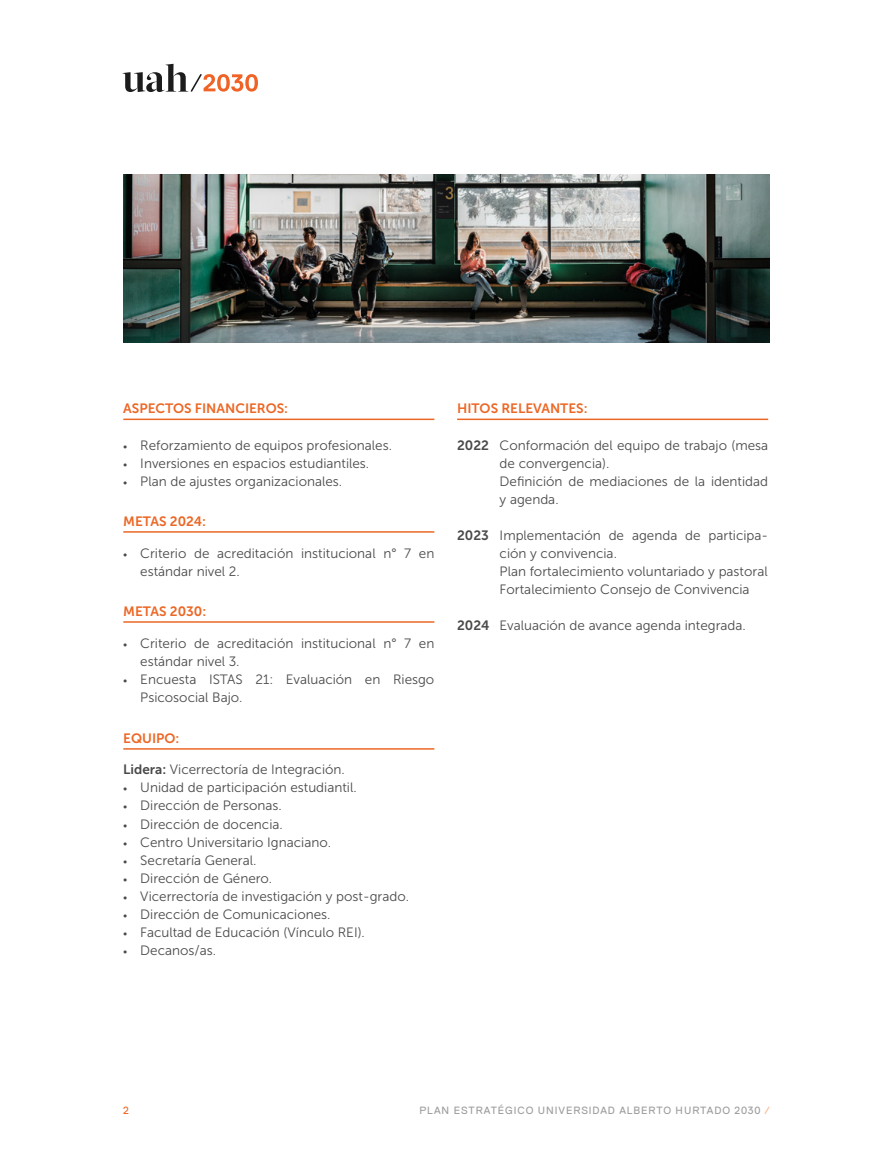
<style>
.page{position:relative;width:893px;height:1170px;background:#fff}
.page>*{position:absolute;margin:0;border:0;box-sizing:border-box;transform-origin:0 0}
.Párrafo_normal{font:13.5px/18px "Museo Sans 300";color:#4a4a49}
.Párrafo_normal-2{font:13.5px "Museo Sans 700";color:#ec6725}
.t1{font:10.5px "Replica Pro";letter-spacing:.09em;color:#9d9d9c}
.t2{font:10.5px "Replica Pro";color:#ec6725}
.s1{font-size:10.5px}
.s2{font-family:"Museo Sans 700"}
.s3{color:#f8b990}
</style>
<div class="page">
<svg style="left:123px;top:64px;width:135px;height:28px"></svg>
<img style="left:123px;top:174px;width:647px;height:168px">
<hr style="left:123px;top:418px;width:311px;height:2px;background:#ec6725">
<hr style="left:123px;top:531px;width:311px;height:1px;background:#ec6725">
<hr style="left:123px;top:621px;width:311px;height:1px;background:#ec6725">
<hr style="left:123px;top:748px;width:311px;height:1px;background:#ec6725">
<hr style="left:457px;top:418px;width:311px;height:2px;background:#ec6725">
<p class="Párrafo_normal-2" style="left:123px;top:401px;width:166px">ASPECTOS FINANCIEROS:</p>
<p class="Párrafo_normal" style="left:123px;top:436px;width:270px"><span class="s1">•</span> Reforzamiento de equipos profesionales.</p>
<p class="Párrafo_normal" style="left:123px;top:454px;width:247px"><span class="s1">•</span> Inversiones en espacios estudiantiles.</p>
<p class="Párrafo_normal" style="left:123px;top:472px;width:220px"><span class="s1">•</span> Plan de ajustes organizacionales.</p>
<p class="Párrafo_normal-2" style="left:123px;top:513px;width:84px">METAS 2024:</p>
<p class="Párrafo_normal" style="left:140px;top:544px;width:296px;text-indent:-17px"><span class="s1">•</span> Criterio de acreditación institucional n° 7 en estándar nivel 2.</p>
<p class="Párrafo_normal-2" style="left:123px;top:603px;width:85px">METAS 2030:</p>
<p class="Párrafo_normal" style="left:140px;top:634px;width:296px;text-indent:-17px"><span class="s1">•</span> Criterio de acreditación institucional n° 7 en estándar nivel 3.</p>
<p class="Párrafo_normal" style="left:140px;top:670px;width:296px;text-indent:-17px"><span class="s1">•</span> Encuesta ISTAS 21: Evaluación en Riesgo<br>Psicosocial Bajo.</p>
<p class="Párrafo_normal-2" style="left:123px;top:730px;width:58px">EQUIPO:</p>
<p class="Párrafo_normal" style="left:123px;top:760px;width:223px"><span class="s2">Lidera:</span> Vicerrectoría de Integración.</p>
<p class="Párrafo_normal" style="left:123px;top:778px;width:235px"><span class="s1">•</span> Unidad de participación estudiantil.</p>
<p class="Párrafo_normal" style="left:123px;top:796px;width:160px"><span class="s1">•</span> Dirección de Personas.</p>
<p class="Párrafo_normal" style="left:123px;top:814px;width:161px"><span class="s1">•</span> Dirección de docencia.</p>
<p class="Párrafo_normal" style="left:123px;top:832px;width:209px"><span class="s1">•</span> Centro Universitario Ignaciano.</p>
<p class="Párrafo_normal" style="left:123px;top:850px;width:135px"><span class="s1">•</span> Secretaría General.</p>
<p class="Párrafo_normal" style="left:123px;top:868px;width:150px"><span class="s1">•</span> Dirección de Género.</p>
<p class="Párrafo_normal" style="left:123px;top:886px;width:287px"><span class="s1">•</span> Vicerrectoría de investigación y post-grado.</p>
<p class="Párrafo_normal" style="left:123px;top:904px;width:209px"><span class="s1">•</span> Dirección de Comunicaciones.</p>
<p class="Párrafo_normal" style="left:123px;top:922px;width:243px"><span class="s1">•</span> Facultad de Educación (Vínculo REI).</p>
<p class="Párrafo_normal" style="left:123px;top:940px;width:94px"><span class="s1">•</span> Decanos/as.</p>
<p class="Párrafo_normal-2" style="left:457px;top:401px;width:132px">HITOS RELEVANTES:</p>
<p class="Párrafo_normal" style="left:500px;top:436px;width:270px;text-indent:-43px"><span class="s2">2022</span> Conformación del equipo de trabajo (mesa de convergencia).</p>
<p class="Párrafo_normal" style="left:500px;top:472px;width:270px">Definición de mediaciones de la identidad y agenda.</p>
<p class="Párrafo_normal" style="left:500px;top:526px;width:270px;text-indent:-43px"><span class="s2">2023</span> Implementación de agenda de participa&shy;ción y convivencia.</p>
<p class="Párrafo_normal" style="left:500px;top:562px;width:270px">Plan fortalecimiento voluntariado y pastoral</p>
<p class="Párrafo_normal" style="left:500px;top:580px;width:251px">Fortalecimiento Consejo de Convivencia</p>
<p class="Párrafo_normal" style="left:457px;top:616px;width:290px"><span class="s2">2024</span> Evaluación de avance agenda integrada.</p>
<p class="t2" style="left:123px;top:1104px;width:7px">2</p>
<p class="t1" style="left:419px;top:1104px;width:352px">PLAN ESTRATÉGICO UNIVERSIDAD ALBERTO HURTADO 2030 <span class="s3">/</span></p>
</div>
